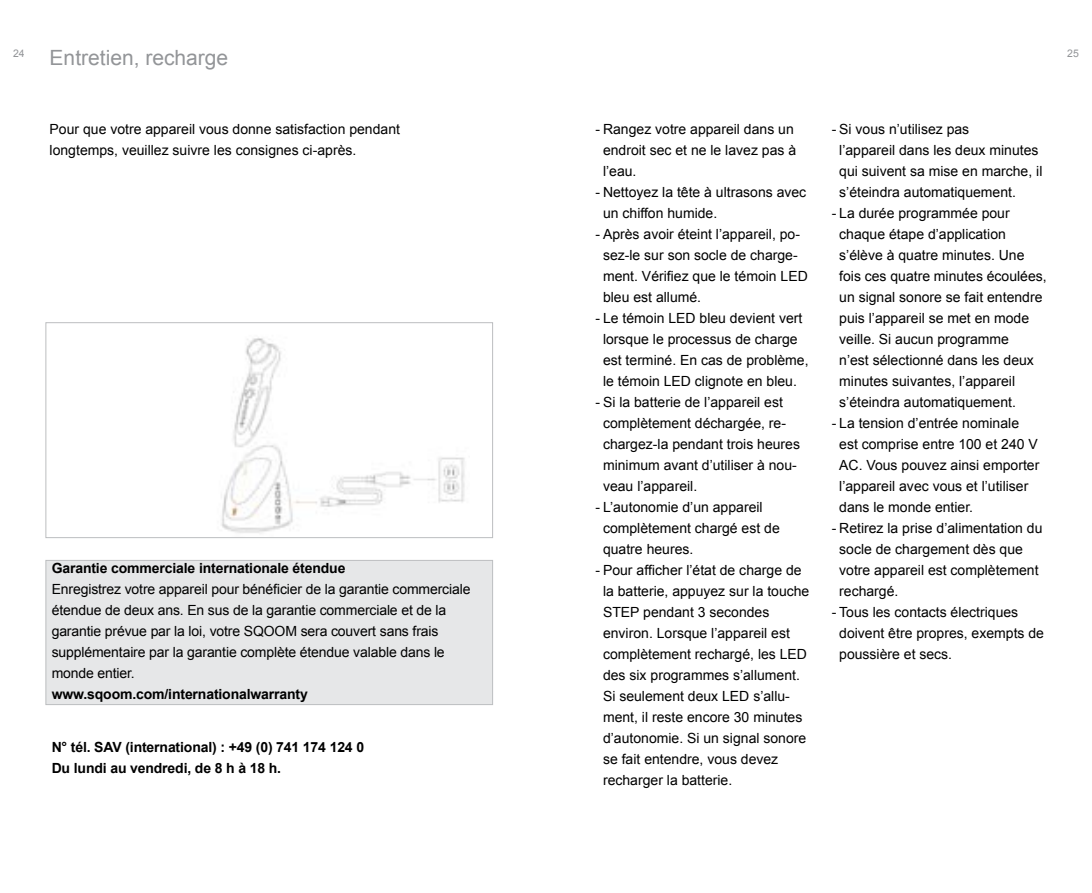
<style>
.page{position:relative;width:1092px;height:893px;background:#fff}
.page>*{position:absolute;margin:0;border:0;box-sizing:border-box;transform-origin:0 0}
.t1{font:21px "Arial";color:#939598}
.t2{font:14px/21px "Arial";color:#000}
.t3{font:700 14px/21px "Arial";letter-spacing:-.01em;color:#000}
.t4{font:10.5px "Arial";color:#939598}
</style>
<div class="page">
<div style="left:46px;top:560px;width:447px;height:145px;background:#e6e7e8;border:1px solid #bcbec0"></div>
<img style="left:221px;top:338px;width:244px;height:195px">
<div style="left:46px;top:322px;width:447px;height:216px;border:1px solid #bcbec0"></div>
<p class="t4" style="left:13px;top:47px;width:13px">24</p>
<p class="t4" style="left:1067px;top:47px;width:13px">25</p>
<h1 class="t1" style="left:50px;top:44px;width:180px">Entretien, recharge</h1>
<p class="t2" style="left:50px;top:119px;width:352px">Pour que votre appareil vous donne satisfaction pendant longtemps, veuillez suivre les consignes ci-après.</p>
<p class="t2" style="left:603px;top:119px;width:194px;text-indent:-7px">- Rangez votre appareil dans un endroit sec et ne le lavez pas à l’eau.</p>
<p class="t2" style="left:603px;top:182px;width:205px;text-indent:-7px">- Nettoyez la tête à ultrasons avec un chiffon humide.</p>
<p class="t2" style="left:603px;top:224px;width:206px;text-indent:-7px">- Après avoir éteint l’appareil, po&shy;sez-le sur son socle de charge&shy;ment. Vérifiez que le témoin LED bleu est allumé.</p>
<p class="t2" style="left:595px;top:308px;width:214px;text-align:center">- Le témoin LED bleu devient vert lorsque le processus de charge est terminé. En cas de problème, le témoin LED clignote en bleu.</p>
<p class="t2" style="left:603px;top:392px;width:198px;text-indent:-7px">- Si la batterie de l’appareil est complètement déchargée, re&shy;chargez-la pendant trois heures minimum avant d’utiliser à nou&shy;veau l’appareil.</p>
<p class="t2" style="left:603px;top:497px;width:178px;text-indent:-7px">- L’autonomie d’un appareil complètement chargé est de quatre heures.</p>
<p class="t2" style="left:603px;top:560px;width:208px;text-indent:-7px">- Pour afficher l’état de charge de la batterie, appuyez sur la touche<br>STEP pendant 3 secondes environ. Lorsque l’appareil est complètement rechargé, les LED des six programmes s’allument.<br>Si seulement deux LED s’allu&shy;ment, il reste encore 30 minutes d’autonomie. Si un signal sonore se fait entendre, vous devez recharger la batterie.</p>
<p class="t3" style="left:52px;top:558px;width:295px">Garantie commerciale internationale étendue</p>
<p class="t2" style="left:52px;top:579px;width:420px">Enregistrez votre appareil pour bénéficier de la garantie commerciale étendue de deux ans. En sus de la garantie commerciale et de la garantie prévue par la loi, votre SQOOM sera couvert sans frais supplémentaire par la garantie complète étendue valable dans le monde entier.</p>
<p class="t3" style="left:52px;top:684px;width:258px">www.sqoom.com/internationalwarranty</p>
<p class="t3" style="left:52px;top:737px;width:314px">N° tél. SAV (international) : +49 (0) 741 174 124 0<br>Du lundi au vendredi, de 8 h à 18 h.</p>
<p class="t2" style="left:839px;top:119px;width:205px;text-indent:-7px">- Si vous n’utilisez pas<br>l’appareil dans les deux minutes qui suivent sa mise en marche, il s’éteindra automatiquement.</p>
<p class="t2" style="left:839px;top:203px;width:209px;text-indent:-7px">- La durée programmée pour chaque étape d’application s’élève à quatre minutes. Une fois ces quatre minutes écoulées, un signal sonore se fait entendre puis l’appareil se met en mode veille. Si aucun programme<br>n’est sélectionné dans les deux minutes suivantes, l’appareil s’éteindra automatiquement.</p>
<p class="t2" style="left:839px;top:413px;width:201px;text-indent:-7px">- La tension d’entrée nominale est comprise entre 100 et 240 V<br>AC. Vous pouvez ainsi emporter l’appareil avec vous et l’utiliser dans le monde entier.</p>
<p class="t2" style="left:839px;top:518px;width:205px;text-indent:-7px">- Retirez la prise d’alimentation du socle de chargement dès que votre appareil est complètement rechargé.</p>
<p class="t2" style="left:839px;top:602px;width:206px;text-indent:-7px">- Tous les contacts électriques doivent être propres, exempts de poussière et secs.</p>
</div>
